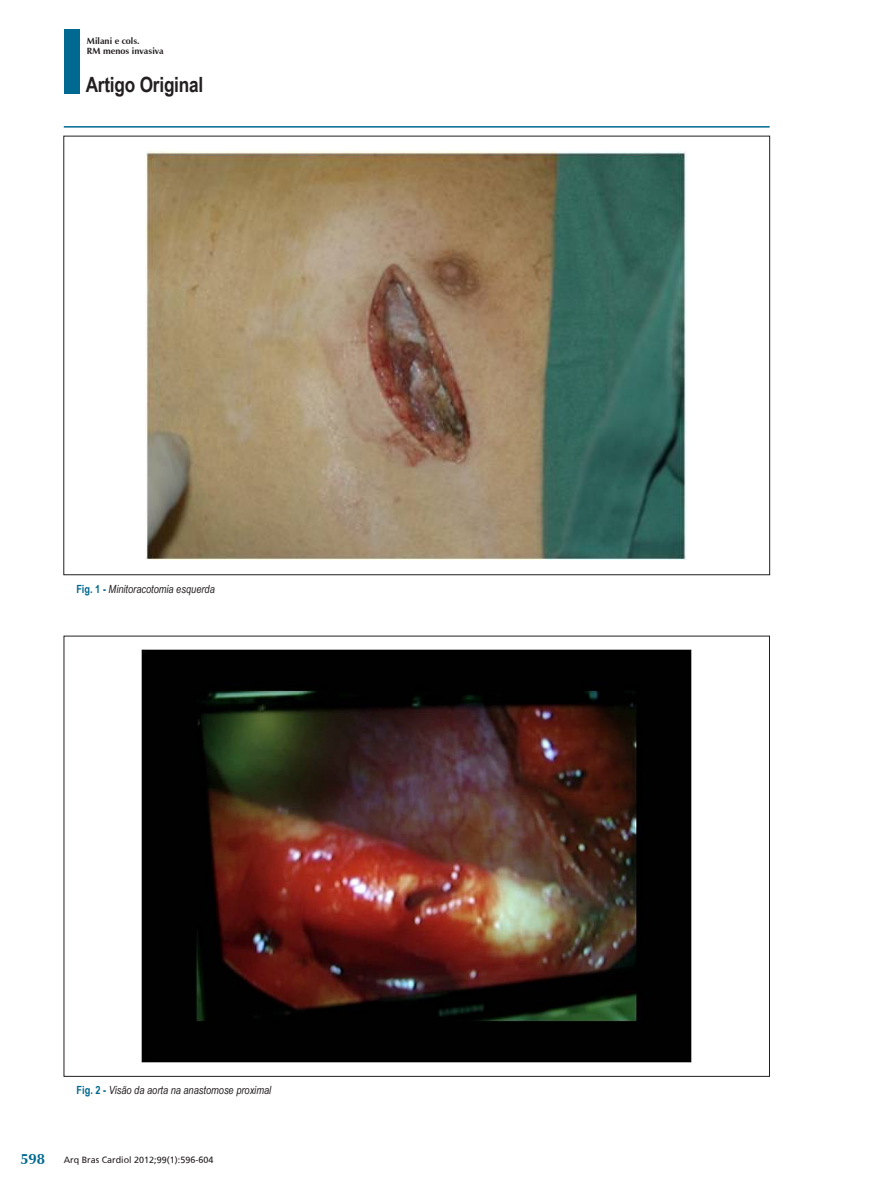
<style>
.page{position:relative;width:893px;height:1191px;background:#fff}
.page>*{position:absolute;margin:0;border:0;box-sizing:border-box;transform-origin:0 0}
.MESTRA_-_ARTIGO_ORIG{font:700 21px "Arial Narrow";letter-spacing:-.01em;color:#231f20}
._05_-_LEGENDA_TABELA{font:italic 11.25px "Arial Narrow";color:#231f20}
.t1{font:9px "Frutiger";color:#231f20}
.t2{font:700 9px "Zapf Humanist 601 BT";color:#231f20}
.s1{font-weight:700;font-style:normal;color:#006991}
.s2{font-family:"Zapf Humanist 601 BT";font-weight:700;font-size:15px;color:#006991}
</style>
<div class="page">
<hr style="left:64px;top:126px;width:706px;height:2px;background:#006991">
<div style="left:64px;top:29px;width:16px;height:65px;background:#006991"></div>
<img style="left:145px;top:151px;width:542px;height:408px">
<img style="left:142px;top:650px;width:549px;height:412px">
<p class="t2" style="left:87px;top:35px;width:54px">Milani e cols.</p>
<p class="t2" style="left:87px;top:46px;width:78px">RM menos invasiva</p>
<p class="MESTRA_-_ARTIGO_ORIG" style="left:86px;top:68px;width:119px">Artigo Original</p>
<p class="_05_-_LEGENDA_TABELA" style="left:76px;top:581px;width:140px"><span class="s1">Fig. 1 -</span> Minitoracotomia esquerda</p>
<p class="_05_-_LEGENDA_TABELA" style="left:77px;top:1082px;width:196px"><span class="s1">Fig. 2 -</span> Visão da aorta na anastomose proximal</p>
<p class="t1" style="left:20px;top:1154px;width:194px"><span class="s2">598</span> Arq Bras Cardiol 2012;99(1):596-604</p>
</div>
